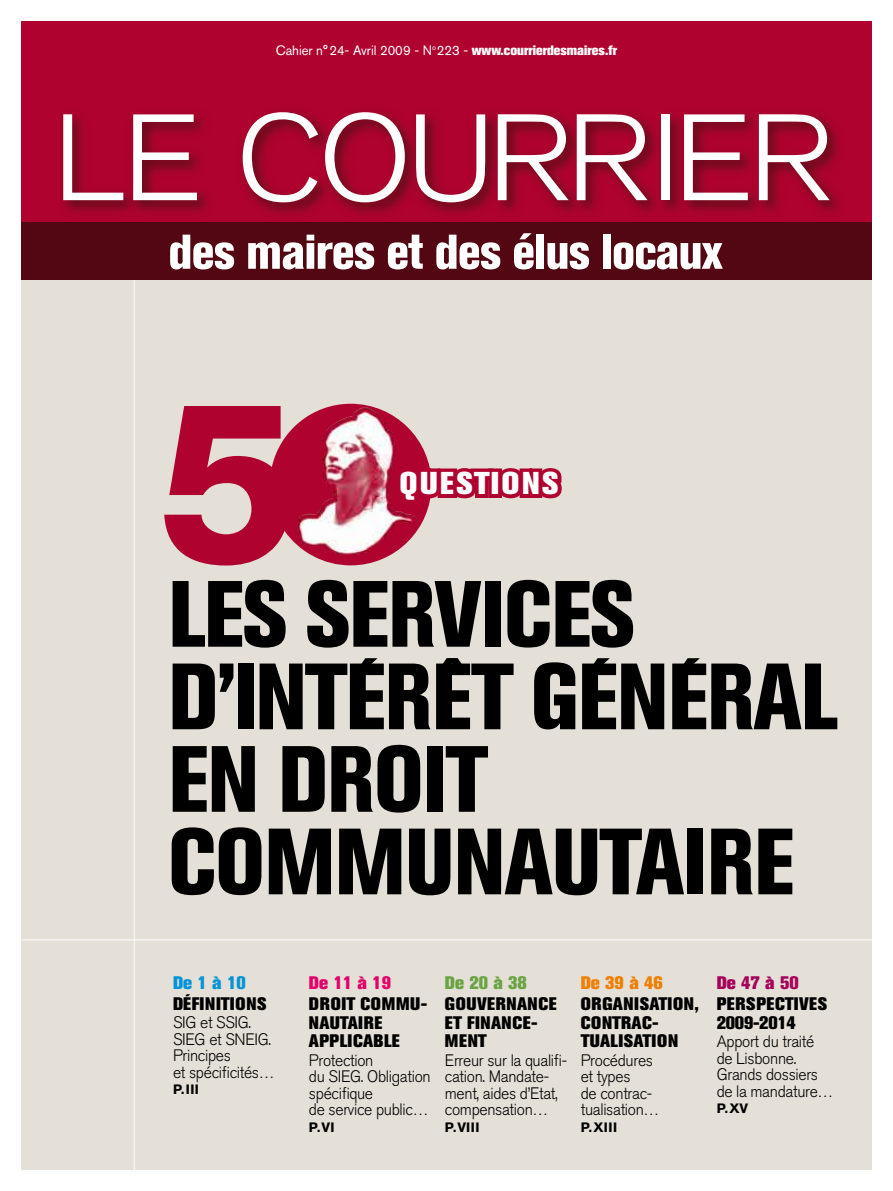
<style>
.page{position:relative;width:893px;height:1191px;background:#fff}
.page>*{position:absolute;margin:0;border:0;box-sizing:border-box;transform-origin:0 0}
.t1{font:800 condensed 93px/82.5px "Akzidenz Grotesk Std";letter-spacing:-.015em;color:#000}
.t2{font:800 31.35px "Akzidenz Grotesk BE";letter-spacing:.08em;color:#fff}
.t3{font:800 18px/18.8px "Akzidenz Grotesk Std";letter-spacing:.02em;color:#000}
.t4{font:800 18px/18.8px "Akzidenz Grotesk Std";letter-spacing:.04em;color:#000}
.t5{font:800 18px "Akzidenz Grotesk Std";color:#e2006a}
.t6{font:800 18px "Akzidenz Grotesk Std";color:#6aa343}
.t7{font:800 18px "Akzidenz Grotesk Std";color:#ee7f00}
.t8{font:800 18px "Akzidenz Grotesk Std";color:#a5005a}
.t9{font:800 18px "Akzidenz Grotesk Std";color:#0094d8}
.t10{font:300 16.5px/16.5px "Akzidenz Grotesk Std";letter-spacing:-.02em;color:#000;scale:.95 1}
.t11{font:13.5px "Akzidenz Grotesk Std";color:#fff}
.t12{font:700 13.5px "Akzidenz Grotesk Std";letter-spacing:.01em;color:#000}
.t13{font:9px "Helvetica";color:#000}
.s1{font-weight:800}
</style>
<div class="page">
<div style="left:21px;top:21px;width:851px;height:1148px;background:#e4dfd7"></div>
<hr style="left:134px;top:0;width:1px;height:1191px;background:#fff">
<div style="left:21px;top:21px;width:851px;height:201px;background:#af022f"></div>
<img style="left:63px;top:114px;width:775px;height:99px">
<svg style="left:63px;top:114px;width:60px;height:86px"></svg>
<svg style="left:133px;top:114px;width:64px;height:86px"></svg>
<svg style="left:243px;top:112px;width:75px;height:90px"></svg>
<svg style="left:325px;top:112px;width:80px;height:90px"></svg>
<svg style="left:416px;top:114px;width:69px;height:88px"></svg>
<svg style="left:498px;top:114px;width:71px;height:86px"></svg>
<svg style="left:577px;top:114px;width:71px;height:86px"></svg>
<div style="left:661px;top:114px;width:8px;height:86px;background:#fff"></div>
<svg style="left:684px;top:114px;width:64px;height:86px"></svg>
<svg style="left:759px;top:114px;width:71px;height:86px"></svg>
<div style="left:21px;top:222px;width:851px;height:57px;background:#520713"></div>
<svg style="left:170px;top:235px;width:64px;height:34px"></svg>
<svg style="left:248px;top:235px;width:126px;height:34px"></svg>
<svg style="left:388px;top:235px;width:35px;height:34px"></svg>
<svg style="left:436px;top:235px;width:64px;height:34px"></svg>
<svg style="left:514px;top:233px;width:20px;height:36px"></svg>
<div style="left:536px;top:235px;width:8px;height:34px;background:#fff"></div>
<svg style="left:547px;top:242px;width:42px;height:27px"></svg>
<div style="left:603px;top:235px;width:8px;height:34px;background:#fff"></div>
<svg style="left:614px;top:242px;width:109px;height:27px"></svg>
<hr style="left:0;top:939px;width:893px;height:1px;background:#fff">
<svg style="left:164px;top:404px;width:245px;height:161px;fill:#af022f"></svg>
<img style="left:322px;top:407px;width:57px;height:91px">
<svg style="left:390px;top:409px;width:172px;height:132px"></svg>
<svg style="left:440px;top:658px;width:24px;height:10px"></svg>
<svg style="left:358px;top:658px;width:19px;height:11px"></svg>
<svg style="left:590px;top:658px;width:20px;height:11px"></svg>
<svg style="left:680px;top:658px;width:20px;height:11px"></svg>
<p class="t11" style="left:276px;top:43px;width:343px">Cahier n°24- Avril 2009 - N<sup>o</sup>223 - <span class="s1">WWW.COURRIERDESMAIRES.FR</span></p>
<h2 class="t2" style="left:400px;top:465px;width:160px">QUESTIONS</h2>
<h1 class="t1" style="left:168px;top:573px;width:673px">LES SERVICES<br>D’INTERET GENERAL<br>EN DROIT<br>COMMUNAUTAIRE</h1>
<p class="t13" style="left:546px;top:644px;width:74px">4/12/06 15:31:02</p>
<p class="t9" style="left:173px;top:972px;width:74px">DE 1 À 10</p>
<p class="t4" style="left:173px;top:994px;width:95px">DÉFINITIONS</p>
<p class="t10" style="left:173px;top:1014px;width:108px">SIG et SSIG.<br>SIEG et SNEIG.<br>Principes<br>et spécificités…</p>
<p class="t12" style="left:173px;top:1082px;width:28px">P. iii</p>
<p class="t5" style="left:309px;top:972px;width:84px">DE 11 À 19</p>
<p class="t3" style="left:309px;top:994px;width:120px">DROIT COMMU-<br>NAUTAIRE<br>APPLICABLE</p>
<p class="t10" style="left:309px;top:1052px;width:130px">Protection<br>du SIEG. Obligation spécifique<br>de service public…</p>
<p class="t12" style="left:309px;top:1119px;width:25px">P. VI</p>
<p class="t6" style="left:445px;top:972px;width:84px">DE 20 À 38</p>
<p class="t4" style="left:445px;top:994px;width:113px">GOUVERNANCE<br>ET FINANCE-<br>MENT</p>
<p class="t10" style="left:445px;top:1052px;width:130px">Erreur sur la qualifi&shy;cation. Mandate&shy;ment, aides d’Etat, compensation…</p>
<p class="t12" style="left:445px;top:1119px;width:27px">P. VIII</p>
<p class="t7" style="left:581px;top:972px;width:84px">DE 39 À 46</p>
<p class="t3" style="left:581px;top:994px;width:120px">ORGANISATION,<br>CONTRAC-<br>TUALISATION</p>
<p class="t10" style="left:581px;top:1052px;width:84px">Procédures et types<br>de contrac&shy;tualisation…</p>
<p class="t12" style="left:581px;top:1119px;width:28px">P. xIII</p>
<p class="t8" style="left:717px;top:972px;width:84px">DE 47 À 50</p>
<p class="t3" style="left:717px;top:994px;width:112px">PERSPECTIVES<br>2009-2014</p>
<p class="t10" style="left:717px;top:1033px;width:124px">Apport du traité de Lisbonne.<br>Grands dossiers de la mandature…</p>
<p class="t12" style="left:717px;top:1100px;width:33px">P. xV</p>
</div>
